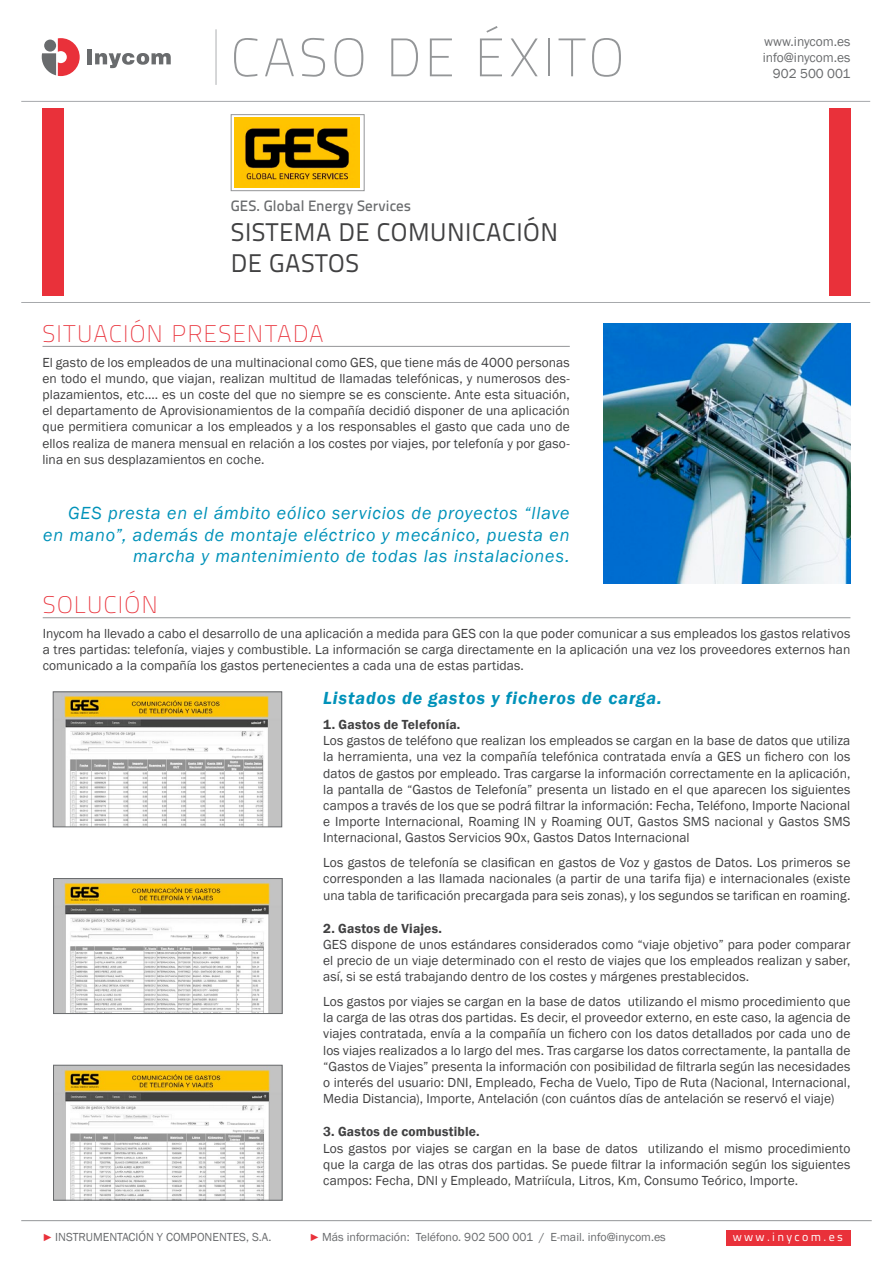
<style>
.page{position:relative;width:893px;height:1263px;background:#fff}
.page>*{position:absolute;margin:0;border:0;box-sizing:border-box;transform-origin:0 0}
.t1{font:100 54px "Titillium Text 22 L";letter-spacing:.06em;color:#949698}
.t2{font:25.5px/30.6px "Titillium Text 22 L";letter-spacing:.02em;color:#414142}
.t3{font:100 24px "Titillium Text 22 L";letter-spacing:.045em;color:#e9313a}
.t4{font:italic 18px/21.6px "Franklin Gothic";letter-spacing:.04em;color:#0092b9;text-align:right}
.t5{font:italic 600 18px "Franklin Gothic";letter-spacing:.05em;color:#0092b9}
.t6{font:500 15px "Titillium Text 22 L";letter-spacing:.005em;color:#696b6d}
.t7{font:13.5px/16.2px "Franklin Gothic";letter-spacing:.005em;color:#414142;text-align:justify}
.t8{font:600 13.5px "Franklin Gothic";letter-spacing:.01em;color:#414142}
.t9{font:13.5px/16.2px "Franklin Gothic";color:#696b6d}
.t10{font:12px "Franklin Gothic";color:#696b6d}
.t11{font:12px "Titillium Text 22 L";letter-spacing:.19em;color:#fff}
.s1{font-family:"Times New Roman";font-size:10.5px;color:#e9313a}
.s2{font-size:10.5px;color:#e9313a}
</style>
<div class="page">
<div style="left:231px;top:114px;width:133px;height:77px;border:1px solid #949698"></div>
<div style="left:43px;top:108px;width:21px;height:187px;background:#e9313a"></div>
<div style="left:829px;top:108px;width:21px;height:187px;background:#e9313a"></div>
<hr style="left:21px;top:1220px;width:851px;height:1px;background:#949698">
<hr style="left:21px;top:101px;width:849px;height:1px;background:#a7a9ac">
<hr style="left:21px;top:302px;width:849px;height:1px;background:#a7a9ac">
<hr style="left:216px;top:29px;width:1px;height:56px;background:#a7a9ac">
<div style="left:726px;top:1230px;width:124px;height:16px;background:#e9313a"></div>
<img style="left:235px;top:118px;width:124px;height:69px">
<hr style="left:43px;top:346px;width:527px;height:1px;background:#949698">
<div style="left:87px;top:49px;width:5px;height:15px;background:#696b6d"></div>
<svg style="left:95px;top:53px;width:76px;height:15px"></svg>
<svg style="left:42px;top:38px;width:38px;height:38px"></svg>
<div style="left:44px;top:40px;width:12px;height:12px;background:#696b6d;border-radius:50%"></div>
<hr style="left:43px;top:617px;width:807px;height:1px;background:#949698">
<img style="left:604px;top:324px;width:246px;height:260px">
<img style="left:55px;top:694px;width:225px;height:131px">
<div style="left:53px;top:692px;width:229px;height:135px;border:1px solid #696b6d"></div>
<img style="left:55px;top:880px;width:225px;height:132px">
<div style="left:53px;top:878px;width:229px;height:136px;border:1px solid #696b6d"></div>
<img style="left:55px;top:1067px;width:225px;height:131px">
<div style="left:53px;top:1065px;width:229px;height:135px;border:1px solid #696b6d"></div>
<h1 class="t1" style="left:231px;top:19px;width:395px">CASO DE ÉXITO</h1>
<p class="t6" style="left:231px;top:194px;width:182px">GES. Global Energy Services</p>
<h2 class="t2" style="left:231px;top:216px;width:329px">SISTEMA DE COMUNICACIÓN<br>DE GASTOS</h2>
<h3 class="t3" style="left:43px;top:316px;width:175px">SITUACIÓN PRESE</h3>
<h3 class="t3" style="left:247px;top:316px;width:34px">NTADA</h3>
<p class="t7" style="left:43px;top:354px;width:529px">El gasto de los empleados de una multinacional como GES, que tiene más de 4000 personas en todo el mundo, que viajan, realizan multitud de llamadas telefónicas, y numerosos des&shy;plazamientos, etc.... es un coste del que no siempre se es consciente. Ante esta situación, el departamento de Aprovisionamientos de la compañía decidió disponer de una aplicación que permitiera comunicar a los empleados y a los responsables el gasto que cada uno de ellos realiza de manera mensual en relación a los costes por viajes, por telefonía y por gaso&shy;lina en sus desplazamientos en coche.</p>
<h3 class="t4" style="left:43px;top:503px;width:528px">GES presta en el ámbito eólico servicios de proyectos “llave<br>en mano”, además de montaje eléctrico y mecánico, puesta en marcha y mantenimiento de todas las instalaciones.</h3>
<p class="t9" style="left:763px;top:33px;width:89px">www.inycom.es info@inycom.es</p>
<p class="t9" style="left:773px;top:66px;width:79px">902 500 001</p>
<h3 class="t3" style="left:43px;top:588px;width:117px">SOLUCIÓN</h3>
<p class="t7" style="left:43px;top:626px;width:809px">Inycom ha llevado a cabo el desarrollo de una aplicación a medida para GES con la que poder comunicar a sus empleados los gastos relativos a tres partidas: telefonía, viajes y combustible. La información se carga directamente en la aplicación una vez los proveedores externos han comunicado a la compañía los gastos pertenecientes a cada una de estas partidas.</p>
<h3 class="t5" style="left:323px;top:687px;width:340px">Listados de gastos y ficheros de carga.</h3>
<p class="t8" style="left:323px;top:716px;width:139px">1. Gastos de Telefonía.</p>
<p class="t7" style="left:323px;top:733px;width:529px">Los gastos de teléfono que realizan los empleados se cargan en la base de datos que utiliza la herramienta, una vez la compañía telefónica contratada envía a GES un fichero con los datos de gastos por empleado. Tras cargarse la información correctamente en la aplicación, la pantalla de “Gastos de Telefonía” presenta un listado en el que aparecen los siguientes campos a través de los que se podrá filtrar la información: Fecha, Teléfono, Importe Nacional e Importe Internacional, Roaming IN y Roaming OUT, Gastos SMS</p>
<p class="t7" style="left:715px;top:814px;width:119px">nacional y Gastos SMS</p>
<p class="t7" style="left:323px;top:826px;width:529px;line-height:24.8px">Internacional, Gastos Servicios 90x, Gastos Datos Internacional<br>Los gastos de telefonía se clasifican en gastos de Voz y gastos de Datos. Los primeros se</p>
<p class="t7" style="left:323px;top:871px;width:529px">corresponden a las llamada nacionales (a partir de una tarifa fija) e internacionales (existe una tabla de tarificación precargada para seis zonas), y los segundos se tarifican en roaming.</p>
<p class="t8" style="left:323px;top:920px;width:120px">2. Gastos de Viajes.</p>
<p class="t7" style="left:323px;top:937px;width:529px">GES dispone de unos estándares considerados como “viaje objetivo” para poder comparar el precio de un viaje determinado con el resto de viajes que los empleados realizan y saber, así, si se está trabajando dentro de los costes y márgenes prestablecidos.</p>
<p class="t7" style="left:323px;top:994px;width:529px">Los gastos por viajes se cargan en la base de datos utilizando el mismo procedimiento que la carga de las otras dos partidas. Es decir, el proveedor externo, en este caso, la agencia de viajes contratada, envía a la compañía un fichero con los datos detallados por cada uno de los viajes realizados a lo largo del mes. Tras cargarse los datos correctamente, la pantalla de “Gastos de Viajes” presenta la información con posibilidad de filtrarla según las necesidades o interés del usuario: DNI, Empleado, Fecha de Vuelo, Tipo de Ruta (Nacional, Internacional, Media Distancia), Importe, Antelación (con cuántos días de antelación se reservó el viaje)</p>
<p class="t8" style="left:323px;top:1124px;width:158px">3. Gastos de combustible.</p>
<p class="t7" style="left:323px;top:1140px;width:529px">Los gastos por viajes se cargan en la base de datos utilizando el mismo procedimiento que la carga de las otras dos partidas. Se puede filtrar la información según los siguientes campos: Fecha, DNI y Empleado, Matriícula, Litros, Km, Consumo Teórico, Importe.</p>
<p class="t10" style="left:43px;top:1230px;width:231px"><span class="s1">►</span> Instrumentación y Componentes, S.A.</p>
<p class="t10" style="left:309px;top:1230px;width:358px"><span class="s2">►</span> Más información: Teléfono. 902 500 001 / E-mail. info@inycom.es</p>
<p class="t11" style="left:733px;top:1228px;width:112px">WWW.INYCOM.ES</p>
</div>
